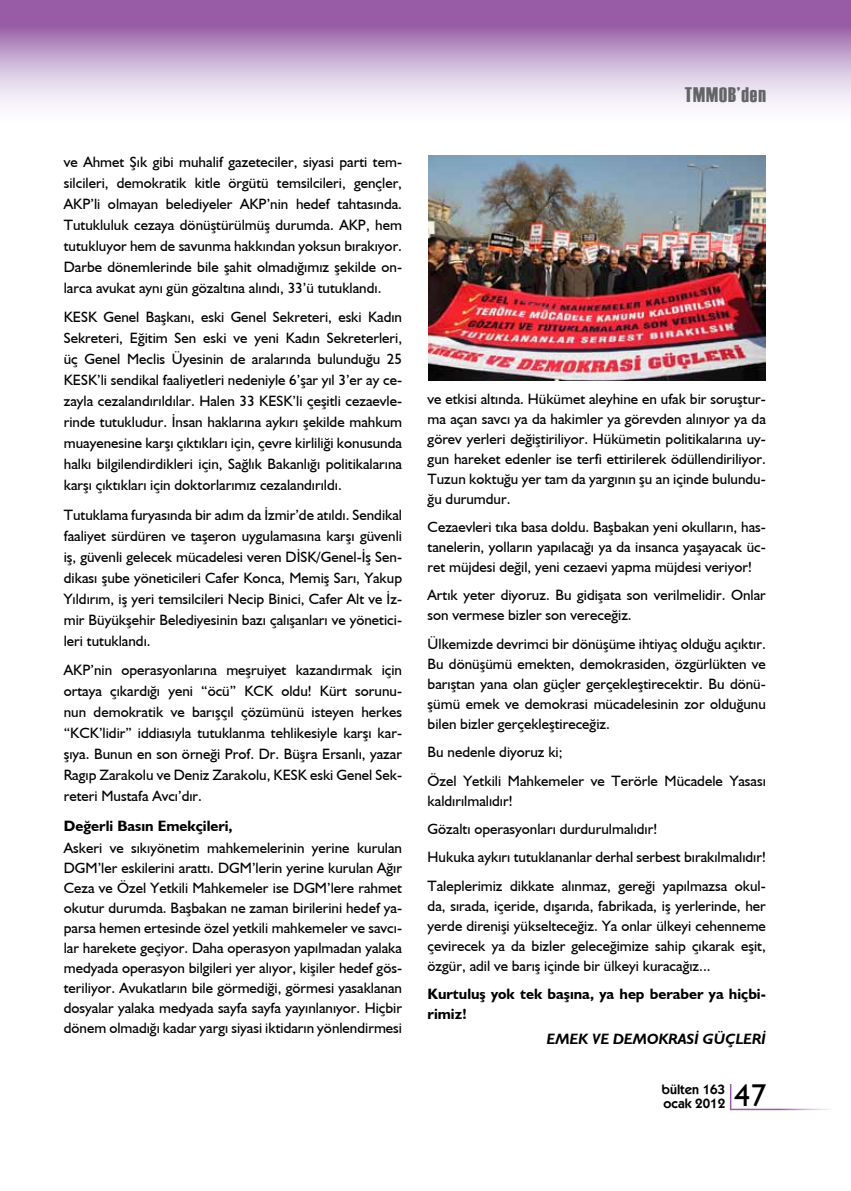
<style>
.page{position:relative;width:851px;height:1191px;background:#fff}
.page>*{position:absolute;margin:0;border:0;box-sizing:border-box;transform-origin:0 0}
.t1{font:31.5px "Humanist 521 BT";color:#000}
.t2{font:21px "Haettenschweiler";letter-spacing:.05em;color:#636466}
.t3{font:15px/21px "Humanist 521 BT";color:#000;text-align:justify}
.t4{font:700 15px/20px "Humanist 521 BT";color:#000}
.t5{font:italic 700 15px "Humanist 521 BT";color:#000}
.t6{font:600 13.5px/13.5px "Kabel IT Cby BT";color:#000}
</style>
<div class="page">
<svg style="left:0;top:0;width:850px;height:106px;background:#c09fcb"></svg>
<hr style="left:729px;top:1084px;width:2px;height:25px;background:#975ca5">
<hr style="left:729px;top:1108px;width:101px;height:2px;background:#fff">
<img style="left:428px;top:155px;width:337px;height:225px">
<p class="t3" style="left:64px;top:151px;width:340px">ve Ahmet Şık gibi muhalif gazeteciler, siyasi parti tem&shy;silcileri, demokratik kitle örgütü temsilcileri, gençler, AKP’li olmayan belediyeler AKP’nin hedef tahtasında.<br>Tutukluluk cezaya dönüştürülmüş durumda. AKP, hem tutukluyor hem de savunma hakkından yoksun bırakıyor.<br>Darbe dönemlerinde bile şahit olmadığımız şekilde on&shy;larca avukat aynı gün gözaltına alındı, 33’ü tutuklandı.</p>
<p class="t3" style="left:64px;top:306px;width:340px">KESK Genel Başkanı, eski Genel Sekreteri, eski Kadın Sekreteri, Eğitim Sen eski ve yeni Kadın Sekreterleri, üç Genel Meclis Üyesinin de aralarında bulunduğu 25<br>KESK’li sendikal faaliyetleri nedeniyle 6’şar yıl 3’er ay ce&shy;zayla cezalandırıldılar. Halen 33 KESK’li çeşitli cezaevle&shy;rinde tutukludur. İnsan haklarına aykırı şekilde mahkum muayenesine karşı çıktıkları için, çevre kirliliği konusunda halkı bilgilendirdikleri için, Sağlık Bakanlığı politikalarına karşı çıktıkları için doktorlarımız cezalandırıldı.</p>
<p class="t3" style="left:64px;top:504px;width:340px">Tutuklama furyasında bir adım da İzmir’de atıldı. Sendikal faaliyet sürdüren ve taşeron uygulamasına karşı güvenli iş, güvenli gelecek mücadelesi veren DİSK/Genel-İş Sen&shy;dikası şube yöneticileri Cafer Konca, Memiş Sarı, Yakup Yıldırım, iş yeri temsilcileri Necip Binici, Cafer Alt ve İz&shy;mir Büyükşehir Belediyesinin bazı çalışanları ve yönetici&shy;leri tutuklandı.</p>
<p class="t3" style="left:64px;top:659px;width:340px">AKP’nin operasyonlarına meşruiyet kazandırmak için ortaya çıkardığı yeni “öcü” KCK oldu! Kürt sorunu&shy;nun demokratik ve barışçıl çözümünü isteyen herkes “KCK’lidir” iddiasıyla tutuklanma tehlikesiyle karşı kar&shy;şıya. Bunun en son örneği Prof. Dr. Büşra Ersanlı, yazar Ragıp Zarakolu ve Deniz Zarakolu, KESK eski Genel Sek&shy;reteri Mustafa Avcı’dır.</p>
<p class="t4" style="left:64px;top:815px;width:170px">Değerli Basın Emekçileri,</p>
<p class="t3" style="left:64px;top:837px;width:340px;line-height:20px">Askeri ve sıkıyönetim mahkemelerinin yerine kurulan DGM’ler eskilerini arattı. DGM’lerin yerine kurulan Ağır Ceza ve Özel Yetkili Mahkemeler ise DGM’lere rahmet okutur durumda. Başbakan ne zaman birilerini hedef ya&shy;parsa hemen ertesinde özel yetkili mahkemeler ve savcı&shy;lar harekete geçiyor. Daha operasyon yapılmadan yalaka medyada operasyon bilgileri yer alıyor, kişiler hedef gös&shy;teriliyor. Avukatların bile görmediği, görmesi yasaklanan dosyalar yalaka medyada sayfa sayfa yayınlanıyor. Hiçbir dönem olmadığı kadar yargı siyasi iktidarın yönlendirmesi</p>
<h2 class="t2" style="left:684px;top:80px;width:83px">TMMOB’den</h2>
<p class="t3" style="left:427px;top:388px;width:340px;line-height:20px">ve etkisi altında. Hükümet aleyhine en ufak bir soruştur&shy;ma açan savcı ya da hakimler ya görevden alınıyor ya da görev yerleri değiştiriliyor. Hükümetin politikalarına uy&shy;gun hareket edenler ise terfi ettirilerek ödüllendiriliyor.<br>Tuzun koktuğu yer tam da yargının şu an içinde bulundu&shy;ğu durumdur.</p>
<p class="t3" style="left:427px;top:516px;width:340px;line-height:20px">Cezaevleri tıka basa doldu. Başbakan yeni okulların, has&shy;tanelerin, yolların yapılacağı ya da insanca yaşayacak üc&shy;ret müjdesi değil, yeni cezaevi yapma müjdesi veriyor!</p>
<p class="t3" style="left:427px;top:585px;width:340px;line-height:20px">Artık yeter diyoruz. Bu gidişata son verilmelidir. Onlar son vermese bizler son vereceğiz.</p>
<p class="t3" style="left:427px;top:633px;width:340px;line-height:20px">Ülkemizde devrimci bir dönüşüme ihtiyaç olduğu açıktır.<br>Bu dönüşümü emekten, demokrasiden, özgürlükten ve barıştan yana olan güçler gerçekleştirecektir. Bu dönü&shy;şümü emek ve demokrasi mücadelesinin zor olduğunu bilen bizler gerçekleştireceğiz.</p>
<p class="t3" style="left:427px;top:737px;width:340px;line-height:28.5px">Bu nedenle diyoruz ki;<br>Özel Yetkili Mahkemeler ve Terörle Mücadele Yasası</p>
<p class="t3" style="left:427px;top:786px;width:340px;line-height:28.5px;text-align:left">kaldırılmalıdır!<br>Gözaltı operasyonları durdurulmalıdır!<br>Hukuka aykırı tutuklananlar derhal serbest bırakılmalıdır!<br>Taleplerimiz dikkate alınmaz, gereği yapılmazsa okul-</p>
<p class="t3" style="left:427px;top:895px;width:340px;line-height:20px">da, sırada, içeride, dışarıda, fabrikada, iş yerlerinde, her yerde direnişi yükselteceğiz. Ya onlar ülkeyi cehenneme çevirecek ya da bizler geleceğimize sahip çıkarak eşit, özgür, adil ve barış içinde bir ülkeyi kuracağız...</p>
<p class="t4" style="left:427px;top:983px;width:340px">Kurtuluş yok tek başına, ya hep beraber ya hiçbi&shy;rimiz!</p>
<p class="t5" style="left:547px;top:1030px;width:220px">EMEK VE DEMOKRASİ GÜÇLERİ</p>
<p class="t6" style="left:661px;top:1082px;width:65px">bülten 163 ocak 2012</p>
<h1 class="t1" style="left:734px;top:1076px;width:33px">47</h1>
</div>
